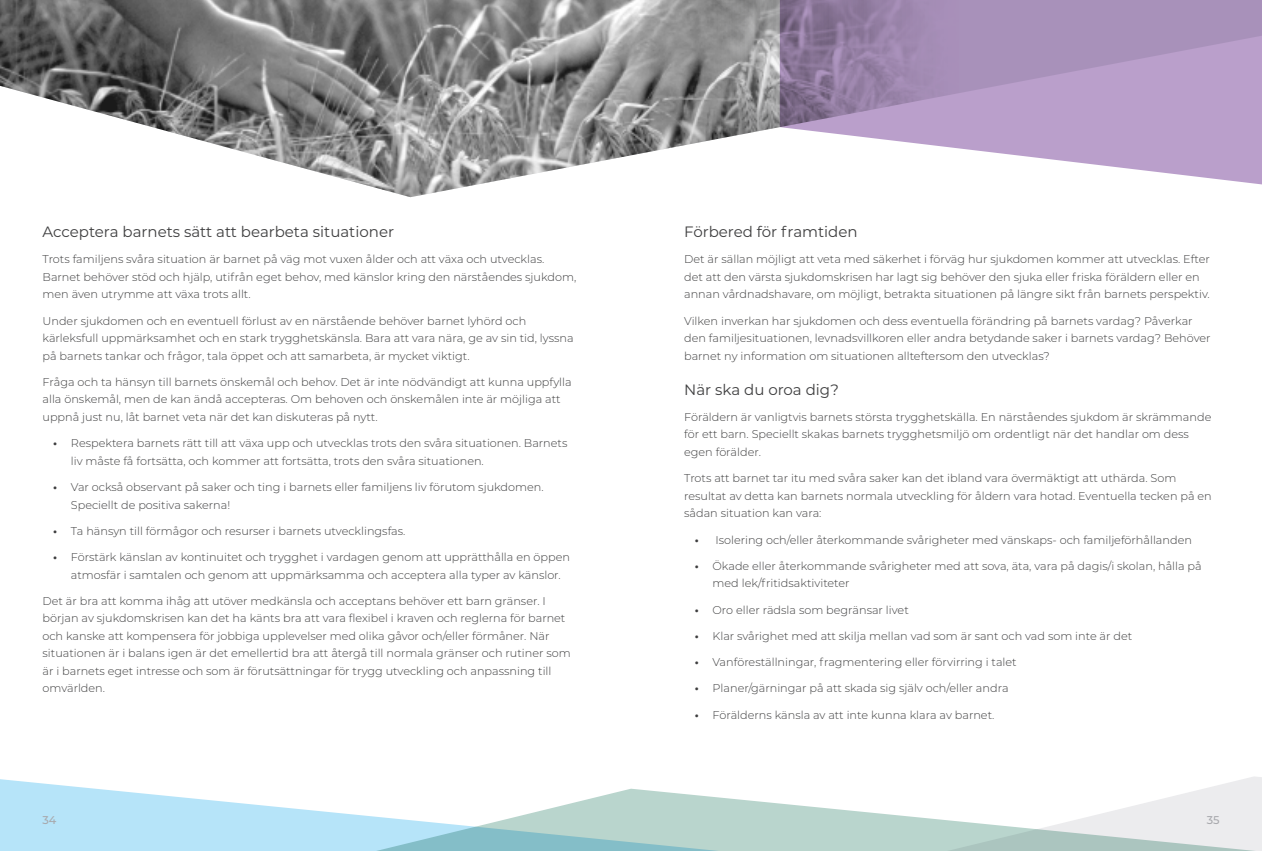
<style>
.page{position:relative;width:1262px;height:851px;background:#fff}
.page>*{position:absolute;margin:0;border:0;box-sizing:border-box;transform-origin:0 0}
.Otsikko_2{font:15px "Montserrat";color:#3e3e3f}
.Leipis{font:300 11.25px/17.5px "Montserrat";color:#3e3e3f}
.t1{font:500 11.25px "Montserrat";color:#a8a9ad}
.s1{font-weight:700}
</style>
<div class="page">
<img style="left:0;top:0;width:779px;height:197px">
<svg style="left:779px;top:0;width:482px;height:185px"></svg>
<svg style="left:1209px;top:776px;width:52px;height:12px"></svg>
<svg style="left:901px;top:788px;width:360px;height:62px"></svg>
<svg style="left:0;top:779px;width:901px;height:71px"></svg>
<p class="Otsikko_2" style="left:43px;top:221px;width:353px">Acceptera barnets sätt att bearbeta situationer</p>
<p class="Leipis" style="left:43px;top:250px;width:535px">Trots familjens svåra situation är barnet på väg mot vuxen ålder och att växa och utvecklas.<br>Barnet behöver stöd och hjälp, utifrån eget behov, med känslor kring den närståendes sjukdom, men även utrymme att växa trots allt.</p>
<p class="Leipis" style="left:43px;top:311px;width:532px">Under sjukdomen och en eventuell förlust av en närstående behöver barnet lyhörd och kärleksfull uppmärksamhet och en stark trygghetskänsla. Bara att vara nära, ge av sin tid, lyssna på barnets tankar och frågor, tala öppet och att samarbeta, är mycket viktigt.</p>
<p class="Leipis" style="left:43px;top:373px;width:530px">Fråga och ta hänsyn till barnets önskemål och behov. Det är inte nödvändigt att kunna uppfylla alla önskemål, men de kan ändå accepteras. Om behoven och önskemålen inte är möjliga att uppnå just nu, låt barnet veta när det kan diskuteras på nytt.</p>
<p class="Leipis" style="left:71px;top:434px;width:498px;text-indent:-18px"><span class="s1">•</span> Respektera barnets rätt till att växa upp och utvecklas trots den svåra situationen. Barnets liv måste få fortsätta, och kommer att fortsätta, trots den svåra situationen.</p>
<p class="Leipis" style="left:71px;top:478px;width:474px;text-indent:-18px"><span class="s1">•</span> Var också observant på saker och ting i barnets eller familjens liv förutom sjukdomen.<br>Speciellt de positiva sakerna!</p>
<p class="Leipis" style="left:53px;top:521px;width:354px"><span class="s1">•</span> Ta hänsyn till förmågor och resurser i barnets utvecklingsfas.</p>
<p class="Leipis" style="left:71px;top:548px;width:500px;text-indent:-18px"><span class="s1">•</span> Förstärk känslan av kontinuitet och trygghet i vardagen genom att upprätthålla en öppen atmosfär i samtalen och genom att uppmärksamma och acceptera alla typer av känslor.</p>
<p class="Leipis" style="left:43px;top:591px;width:530px">Det är bra att komma ihåg att utöver medkänsla och acceptans behöver ett barn gränser. I början av sjukdomskrisen kan det ha känts bra att vara flexibel i kraven och reglerna för barnet och kanske att kompensera för jobbiga upplevelser med olika gåvor och/eller förmåner. När situationen är i balans igen är det emellertid bra att återgå till normala gränser och rutiner som är i barnets eget intresse och som är förutsättningar för trygg utveckling och anpassning till omvärlden.</p>
<p class="Otsikko_2" style="left:684px;top:221px;width:175px">Förbered för framtiden</p>
<p class="Leipis" style="left:684px;top:250px;width:527px">Det är sällan möjligt att veta med säkerhet i förväg hur sjukdomen kommer att utvecklas. Efter det att den värsta sjukdomskrisen har lagt sig behöver den sjuka eller friska föräldern eller en annan vårdnadshavare, om möjligt, betrakta situationen på längre sikt från barnets perspektiv.</p>
<p class="Leipis" style="left:684px;top:311px;width:528px">Vilken inverkan har sjukdomen och dess eventuella förändring på barnets vardag? Påverkar den familjesituationen, levnadsvillkoren eller andra betydande saker i barnets vardag? Behöver barnet ny information om situationen allteftersom den utvecklas?</p>
<p class="Otsikko_2" style="left:684px;top:379px;width:156px">När ska du oroa dig?</p>
<p class="Leipis" style="left:684px;top:408px;width:528px">Föräldern är vanligtvis barnets största trygghetskälla. En närståendes sjukdom är skrämmande för ett barn. Speciellt skakas barnets trygghetsmiljö om ordentligt när det handlar om dess egen förälder.</p>
<p class="Leipis" style="left:684px;top:469px;width:529px">Trots att barnet tar itu med svåra saker kan det ibland vara övermäktigt att uthärda. Som resultat av detta kan barnets normala utveckling för åldern vara hotad. Eventuella tecken på en sådan situation kan vara:</p>
<p class="Leipis" style="left:694px;top:530px;width:498px"><span class="s1">•</span> Isolering och/eller återkommande svårigheter med vänskaps- och familjeförhållanden</p>
<p class="Leipis" style="left:712px;top:556px;width:491px;text-indent:-18px"><span class="s1">•</span> Ökade eller återkommande svårigheter med att sova, äta, vara på dagis/i skolan, hålla på med lek/fritidsaktiviteter</p>
<p class="Leipis" style="left:694px;top:600px;width:215px"><span class="s1">•</span> Oro eller rädsla som begränsar livet</p>
<p class="Leipis" style="left:694px;top:626px;width:439px"><span class="s1">•</span> Klar svårighet med att skilja mellan vad som är sant och vad som inte är det</p>
<p class="Leipis" style="left:694px;top:653px;width:323px"><span class="s1">•</span> Vanföreställningar, fragmentering eller förvirring i talet</p>
<p class="Leipis" style="left:694px;top:679px;width:315px"><span class="s1">•</span> Planer/gärningar på att skada sig själv och/eller andra</p>
<p class="Leipis" style="left:694px;top:705px;width:301px"><span class="s1">•</span> Förälderns känsla av att inte kunna klara av barnet.</p>
<p class="t1" style="left:43px;top:811px;width:15px">34</p>
<p class="t1" style="left:1206px;top:811px;width:14px">35</p>
</div>
